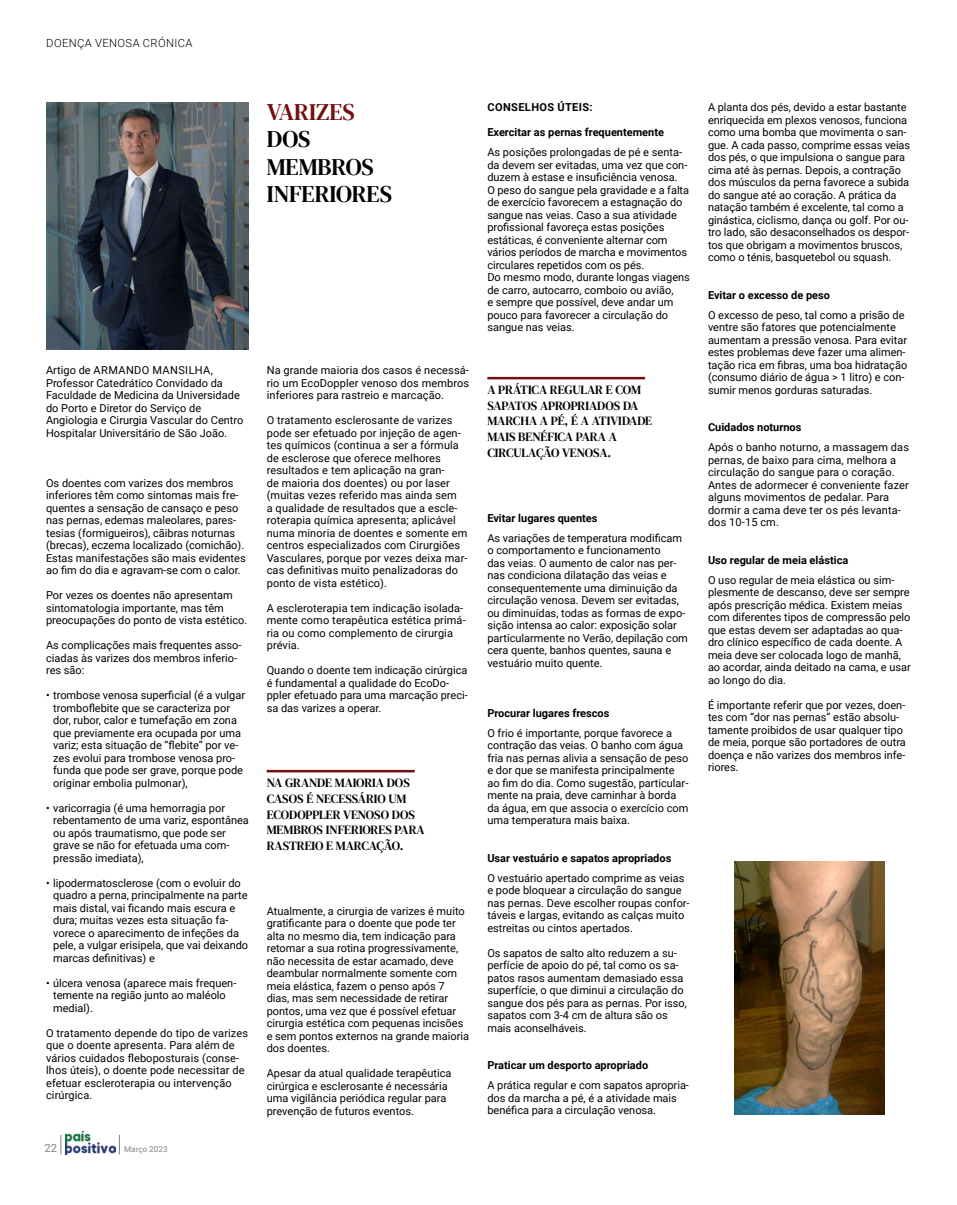
<style>
.page{position:relative;width:957px;height:1205px;background:#fff}
.page>*{position:absolute;margin:0;border:0;box-sizing:border-box;transform-origin:0 0}
.t1{font:23.75px/27.5px "DM Serif Text";color:#000}
.t2{font:23.75px "DM Serif Text";color:#721011}
.t3{font:12.5px/15.6px "DM Serif Text";letter-spacing:-.005em;color:#000}
.t4{font:300 11.25px "Roboto";letter-spacing:.035em;color:#000}
.t5{font:11.25px "Roboto";color:#808285}
.t6{font:11px/12.5px "Roboto";color:#000}
.t7{font:700 11px "Roboto";color:#000}
.t8{font:700 11px "Roboto";letter-spacing:.035em;color:#000}
.t9{font:8.12px "Roboto";color:#808285}
</style>
<div class="page">
<img style="left:65px;top:1132px;width:51px;height:22px">
<svg style="left:61px;top:1135px;width:1px;height:19px"></svg>
<svg style="left:119px;top:1135px;width:1px;height:19px"></svg>
<img style="left:46px;top:103px;width:203px;height:247px">
<img style="left:734px;top:861px;width:150px;height:253px">
<hr style="left:267px;top:770px;width:148px;height:2px;background:#721011">
<hr style="left:487px;top:377px;width:158px;height:2px;background:#721011">
<p class="t4" style="left:46px;top:36px;width:148px">DOENÇA VENOSA CRÓNICA</p>
<h1 class="t2" style="left:267px;top:98px;width:90px">VARIZES</h1>
<h1 class="t1" style="left:267px;top:126px;width:127px">DOS<br>MEMBROS<br>INFERIORES</h1>
<p class="t6" style="left:46px;top:364px;width:199px">Artigo de ARMANDO MANSILHA, Professor Catedrático Convidado da Faculdade de Medicina da Universidade do Porto e Diretor do Serviço de Angiologia e Cirurgia Vascular do Centro Hospitalar Universitário de São João.</p>
<p class="t6" style="left:46px;top:476px;width:201px">Os doentes com varizes dos membros inferiores têm como sintomas mais fre&shy;quentes a sensação de cansaço e peso nas pernas, edemas maleolares, pares&shy;tesias (formigueiros), cãibras noturnas (brecas), eczema localizado (comichão).<br>Estas manifestações são mais evidentes ao fim do dia e agravam-se com o calor.</p>
<p class="t6" style="left:46px;top:589px;width:203px">Por vezes os doentes não apresentam sintomatologia importante, mas têm preocupações do ponto de vista estético.</p>
<p class="t6" style="left:46px;top:639px;width:197px">As complicações mais frequentes asso&shy;ciadas às varizes dos membros inferio&shy;res são:</p>
<p class="t6" style="left:53px;top:689px;width:193px;text-indent:-7px">• trombose venosa superficial (é a vulgar tromboflebite que se caracteriza por dor, rubor, calor e tumefação em zona que previamente era ocupada por uma variz; esta situação de “flebite” por ve&shy;zes evolui para trombose venosa pro&shy;funda que pode ser grave, porque pode originar embolia pulmonar),</p>
<p class="t6" style="left:53px;top:801px;width:197px;text-indent:-7px">• varicorragia (é uma hemorragia por rebentamento de uma variz, espontânea ou após traumatismo, que pode ser grave se não for efetuada uma com&shy;pressão imediata),</p>
<p class="t6" style="left:53px;top:876px;width:197px;text-indent:-7px">• lipodermatosclerose (com o evoluir do quadro a perna, principalmente na parte mais distal, vai ficando mais escura e dura; muitas vezes esta situação fa&shy;vorece o aparecimento de infeções da pele, a vulgar erisipela, que vai deixando marcas definitivas) e</p>
<p class="t6" style="left:53px;top:976px;width:185px;text-indent:-7px">• úlcera venosa (aparece mais frequen&shy;temente na região junto ao maléolo medial).</p>
<p class="t6" style="left:46px;top:1026px;width:203px">O tratamento depende do tipo de varizes que o doente apresenta. Para além de vários cuidados fleboposturais (conse&shy;lhos úteis), o doente pode necessitar de efetuar escleroterapia ou intervenção cirúrgica.</p>
<p class="t5" style="left:44px;top:1139px;width:14px">22</p>
<p class="t9" style="left:124px;top:1143px;width:45px">Março 2023</p>
<p class="t6" style="left:267px;top:364px;width:204px;text-align:justify">Na grande maioria dos casos é necessá&shy;rio um EcoDoppler venoso dos membros inferiores para rastreio e marcação.</p>
<p class="t6" style="left:267px;top:414px;width:202px">O tratamento esclerosante de varizes pode ser efetuado por injeção de agen&shy;tes químicos (continua a ser a fórmula de esclerose que oferece melhores resultados e tem aplicação na gran-<br>de maioria dos doentes) ou por laser (muitas vezes referido mas ainda sem<br>a qualidade de resultados que a escle&shy;roterapia química apresenta; aplicável numa minoria de doentes e somente em centros especializados com Cirurgiões Vasculares, porque por vezes deixa mar&shy;cas definitivas muito penalizadoras do ponto de vista estético).</p>
<p class="t6" style="left:267px;top:601px;width:200px">A escleroterapia tem indicação isolada&shy;mente como terapêutica estética primá&shy;ria ou como complemento de cirurgia prévia.</p>
<p class="t6" style="left:267px;top:664px;width:203px">Quando o doente tem indicação cirúrgica é fundamental a qualidade do EcoDo&shy;ppler efetuado para uma marcação preci&shy;sa das varizes a operar.</p>
<p class="t3" style="left:267px;top:775px;width:159px">NA GRANDE MAIORIA DOS<br>CASOS É NECESSÁRIO UM<br>ECODOPPLER VENOSO DOS<br>MEMBROS INFERIORES PARA<br>RASTREIO E MARCAÇÃO.</p>
<p class="t6" style="left:267px;top:904px;width:204px">Atualmente, a cirurgia de varizes é muito gratificante para o doente que pode ter alta no mesmo dia, tem indicação para retomar a sua rotina progressivamente, não necessita de estar acamado, deve deambular normalmente somente com meia elástica, fazem o penso após 7 dias, mas sem necessidade de retirar pontos, uma vez que é possível efetuar cirurgia estética com pequenas incisões e sem pontos externos na grande maioria dos doentes.</p>
<p class="t6" style="left:267px;top:1067px;width:186px">Apesar da atual qualidade terapêutica cirúrgica e esclerosante é necessária uma vigilância periódica regular para prevenção de futuros eventos.</p>
<p class="t8" style="left:487px;top:99px;width:106px">CONSELHOS ÚTEIS:</p>
<p class="t7" style="left:487px;top:124px;width:178px">Exercitar as pernas frequentemente</p>
<p class="t6" style="left:487px;top:145px;width:204px">As posições prolongadas de pé e senta&shy;da devem ser evitadas, uma vez que con&shy;duzem à estase e insuficiência venosa.<br>O peso do sangue pela gravidade e a falta de exercício favorecem a estagnação do sangue nas veias. Caso a sua atividade profissional favoreça estas posições estáticas, é conveniente alternar com vários períodos de marcha e movimentos circulares repetidos com os pés.<br>Do mesmo modo, durante longas viagens de carro, autocarro, comboio ou avião,<br>e sempre que possível, deve andar um pouco para favorecer a circulação do sangue nas veias.</p>
<p class="t3" style="left:487px;top:382px;width:166px">A PRÁTICA REGULAR E COM<br>SAPATOS APROPRIADOS DA<br>MARCHA A PÉ, É A ATIVIDADE<br>MAIS BENÉFICA PARA A<br>CIRCULAÇÃO VENOSA.</p>
<p class="t7" style="left:487px;top:510px;width:112px">Evitar lugares quentes</p>
<p class="t6" style="left:487px;top:531px;width:202px">As variações de temperatura modificam o comportamento e funcionamento<br>das veias. O aumento de calor nas per&shy;nas condiciona dilatação das veias e consequentemente uma diminuição da circulação venosa. Devem ser evitadas, ou diminuídas, todas as formas de expo&shy;sição intensa ao calor: exposição solar particularmente no Verão, depilação com cera quente, banhos quentes, sauna e vestuário muito quente.</p>
<p class="t7" style="left:487px;top:705px;width:124px">Procurar lugares frescos</p>
<p class="t6" style="left:487px;top:726px;width:202px">O frio é importante, porque favorece a contração das veias. O banho com água fria nas pernas alivia a sensação de peso e dor que se manifesta principalmente ao fim do dia. Como sugestão, particular&shy;mente na praia, deve caminhar à borda da água, em que associa o exercício com uma temperatura mais baixa.</p>
<p class="t7" style="left:487px;top:850px;width:185px">Usar vestuário e sapatos apropriados</p>
<p class="t6" style="left:487px;top:871px;width:204px">O vestuário apertado comprime as veias e pode bloquear a circulação do sangue nas pernas. Deve escolher roupas confor&shy;táveis e largas, evitando as calças muito estreitas ou cintos apertados.</p>
<p class="t6" style="left:487px;top:946px;width:201px">Os sapatos de salto alto reduzem a su&shy;perfície de apoio do pé, tal como os sa&shy;patos rasos aumentam demasiado essa superfície, o que diminui a circulação do sangue dos pés para as pernas. Por isso, sapatos com 3-4 cm de altura são os mais aconselháveis.</p>
<p class="t7" style="left:487px;top:1057px;width:162px">Praticar um desporto apropriado</p>
<p class="t6" style="left:487px;top:1079px;width:203px">A prática regular e com sapatos apropria&shy;dos da marcha a pé, é a atividade mais benéfica para a circulação venosa.</p>
<p class="t6" style="left:708px;top:100px;width:204px">A planta dos pés, devido a estar bastante enriquecida em plexos venosos, funciona como uma bomba que movimenta o san&shy;gue. A cada passo, comprime essas veias dos pés, o que impulsiona o sangue para cima até às pernas. Depois, a contração dos músculos da perna favorece a subida do sangue até ao coração. A prática da natação também é excelente, tal como a ginástica, ciclismo, dança ou golf. Por ou&shy;tro lado, são desaconselhados os despor&shy;tos que obrigam a movimentos bruscos, como o ténis, basquetebol ou squash.</p>
<p class="t7" style="left:708px;top:287px;width:124px">Evitar o excesso de peso</p>
<p class="t6" style="left:708px;top:308px;width:201px">O excesso de peso, tal como a prisão de ventre são fatores que potencialmente aumentam a pressão venosa. Para evitar estes problemas deve fazer uma alimen&shy;tação rica em fibras, uma boa hidratação (consumo diário de água &gt; 1 litro) e con&shy;sumir menos gorduras saturadas.</p>
<p class="t7" style="left:708px;top:419px;width:95px">Cuidados noturnos</p>
<p class="t6" style="left:708px;top:440px;width:202px">Após o banho noturno, a massagem das pernas, de baixo para cima, melhora a circulação do sangue para o coração.<br>Antes de adormecer é conveniente fazer alguns movimentos de pedalar. Para dormir a cama deve ter os pés levanta&shy;dos 10-15 cm.</p>
<p class="t7" style="left:708px;top:552px;width:142px">Uso regular de meia elástica</p>
<p class="t6" style="left:708px;top:573px;width:204px">O uso regular de meia elástica ou sim&shy;plesmente de descanso, deve ser sempre após prescrição médica. Existem meias com diferentes tipos de compressão pelo que estas devem ser adaptadas ao qua&shy;dro clínico específico de cada doente. A meia deve ser colocada logo de manhã, ao acordar, ainda deitado na cama, e usar ao longo do dia.</p>
<p class="t6" style="left:708px;top:698px;width:199px">É importante referir que por vezes, doen&shy;tes com “dor nas pernas” estão absolu&shy;tamente proibidos de usar qualquer tipo de meia, porque são portadores de outra doença e não varizes dos membros infe&shy;riores.</p>
</div>
